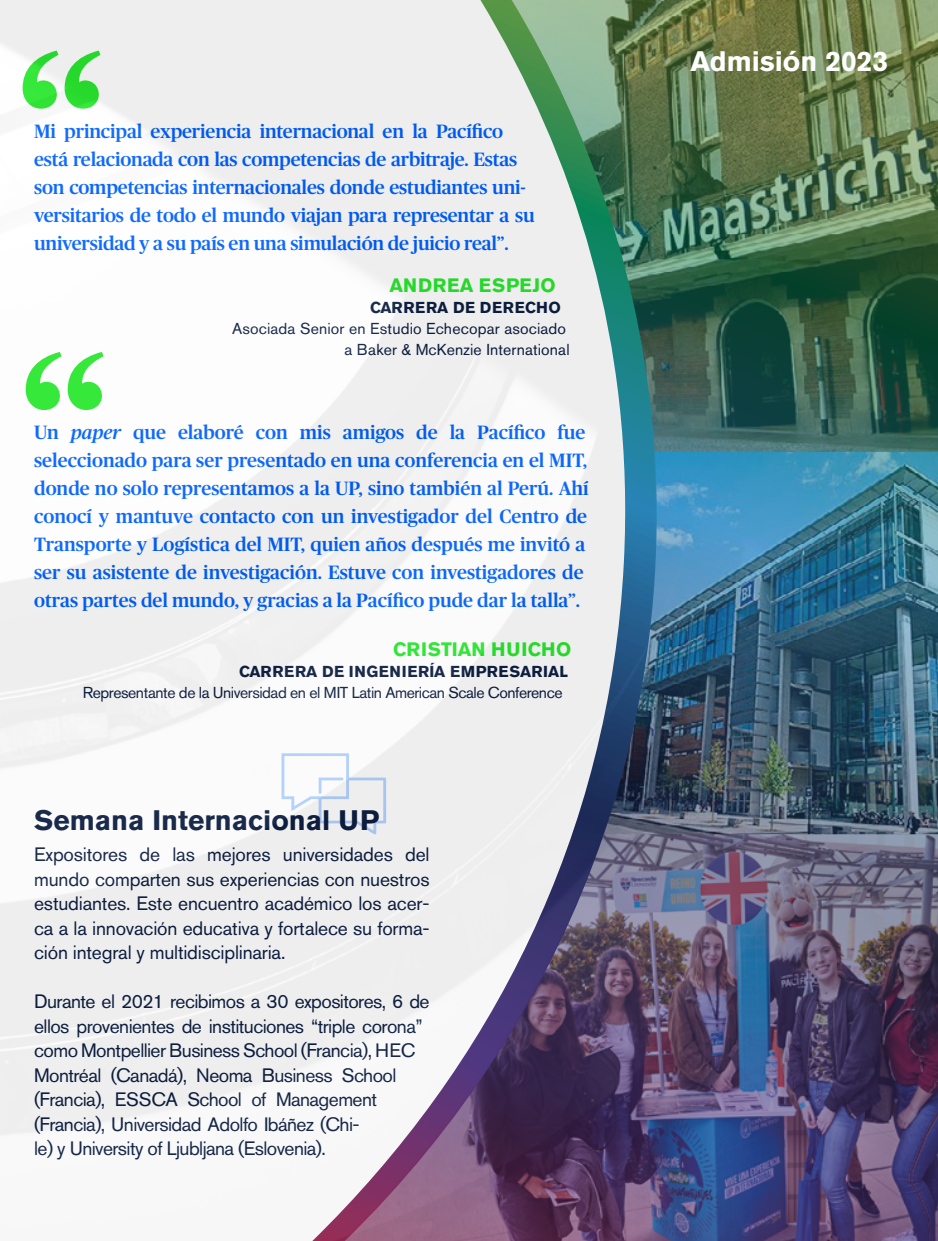
<style>
.page{position:relative;width:938px;height:1241px;background:#fff}
.page>*{position:absolute;margin:0;border:0;box-sizing:border-box;transform-origin:0 0}
.t1{font:700 28px "Akzidenz Grotesk Std";color:#0d1f42}
.t2{font:700 28px "Akzidenz Grotesk Pro";color:#fff}
.t3{font:500 19.25px/28px "Publico";letter-spacing:-.005em;color:#0061ff}
.t4{font:19.25px/24.5px "Akzidenz Grotesk Std";letter-spacing:-.03em;color:#0d1f42;text-align:justify}
.t5{font:700 19.25px "Akzidenz Grotesk Std";letter-spacing:.02em;color:#29e82e}
.t6{font:15.75px/21px "Akzidenz Grotesk Std";letter-spacing:.01em;color:#0d1f42;text-align:right}
.t7{font:15.75px "Akzidenz Grotesk Std";letter-spacing:-.03em;color:#0d1f42}
.t8{font:700 15.75px "Akzidenz Grotesk Std";letter-spacing:.04em;color:#0d1f42}
.s1{font-style:italic}
</style>
<div class="page">
<img style="left:0;top:0;width:150px;height:1136px">
<img style="left:150px;top:0;width:788px;height:1241px">
<p class="t3" style="left:34px;top:117px;width:502px">Mi principal experiencia internacional en la Pacífico está relacionada con las competencias de arbitraje. Estas son competencias internacionales donde estudiantes uni&shy;versitarios de todo el mundo viajan para representar a su universidad y a su país en una simulación de juicio real”.</p>
<p class="t5" style="left:390px;top:274px;width:168px">ANDREA ESPEJO</p>
<p class="t8" style="left:370px;top:298px;width:192px">CARRERA DE DERECHO</p>
<p class="t6" style="left:232px;top:318px;width:339px">Asociada Senior en Estudio Echecopar asociado a Baker &amp; McKenzie International</p>
<p class="t3" style="left:34px;top:418px;width:556px">Un <span class="s1">paper</span> que elaboré con mis amigos de la Pacífico fue seleccionado para ser presentado en una conferencia en el MIT, donde no solo representamos a la UP, sino también al Perú. Ahí conocí y mantuve contacto con un investigador del Centro de Transporte y Logística del MIT, quien años después me invitó a ser su asistente de investigación. Estuve con investigadores de otras partes del mundo, y gracias a la Pacífico pude dar la talla”.</p>
<p class="t5" style="left:393px;top:638px;width:180px">CRISTIAN HUICHO</p>
<p class="t8" style="left:239px;top:663px;width:330px">CARRERA DE INGENIERÍA EMPRESARIAL</p>
<p class="t7" style="left:83px;top:683px;width:481px">Representante de la Universidad en el MIT Latin American Scale Conference</p>
<h1 class="t1" style="left:34px;top:804px;width:347px">Semana Internacional UP</h1>
<p class="t4" style="left:34px;top:842px;width:397px">Expositores de las mejores universidades del mundo comparten sus experiencias con nuestros estudiantes. Este encuentro académico los acer&shy;ca a la innovación educativa y fortalece su forma&shy;ción integral y multidisciplinaria.</p>
<p class="t4" style="left:34px;top:989px;width:397px;text-align:left">Durante el 2021 recibimos a 30 expositores, 6 de ellos provenientes de instituciones “triple corona” como Montpellier Business School (Francia), HEC Montréal (Canadá), Neoma Business School (Francia), ESSCA School of Management (Francia), Universidad Adolfo Ibáñez (Chi-<br>le) y University of Ljubljana (Eslovenia).</p>
<h1 class="t2" style="left:691px;top:43px;width:199px">Admisión 2023</h1>
</div>
